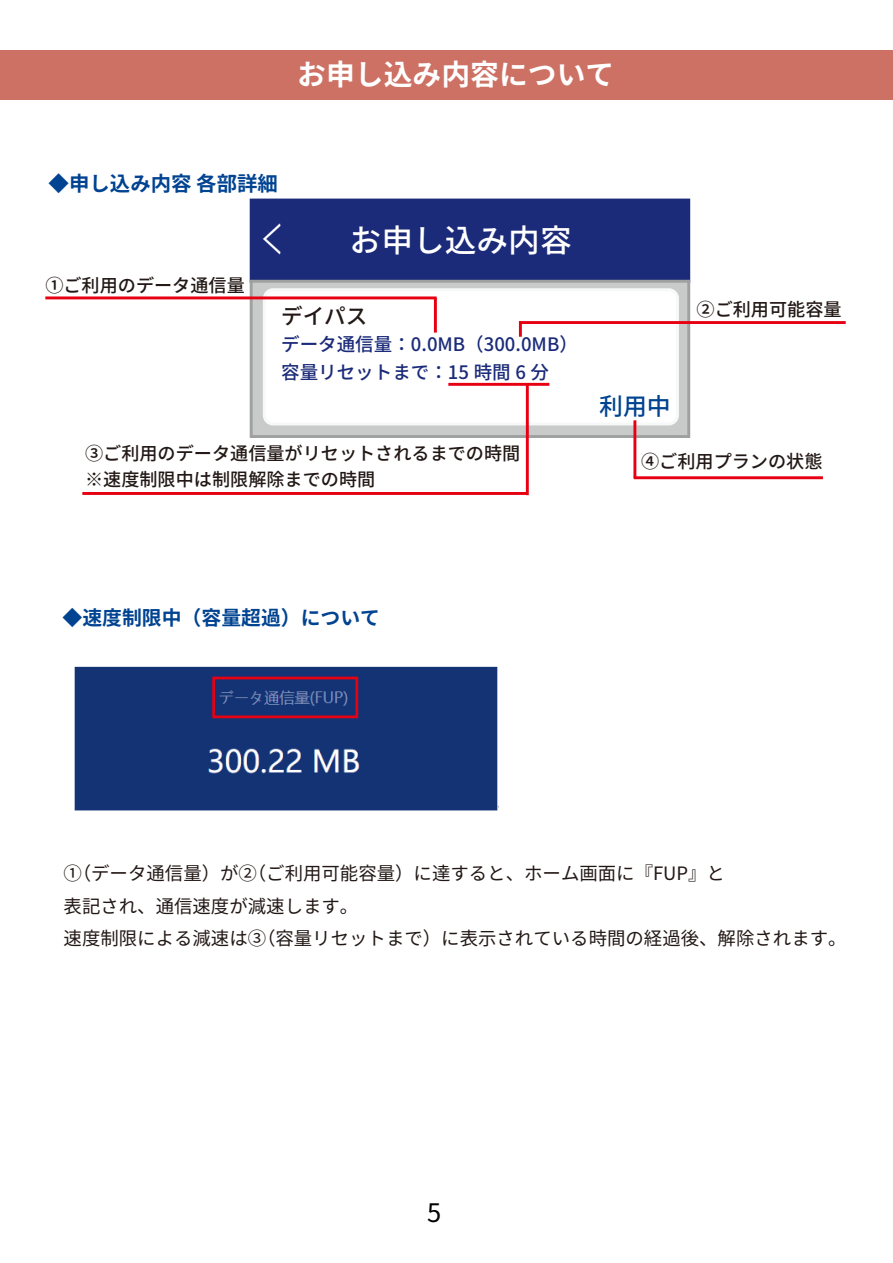
<style>
.page{position:relative;width:893px;height:1263px;background:#fff}
.page>*{position:absolute;margin:0;border:0;box-sizing:border-box;transform-origin:0 0}
.t1{font:40.2px "Noto Sans CJ Kjp";color:#fff;scale:.56 1}
.t2{font:500 31.8px "Noto Sans CJ Kjp";color:#fff}
.t3{font:700 28.8px "Noto Sans CJ Kjp";color:#fff}
.t4{font:25.5px "Noto Sans CJ Kjp";color:#040000}
.t5{font:500 24px "Noto Sans CJ Kjp";color:#004391}
.t6{font:500 21.6px "Noto Sans CJ Kjp";color:#221815}
.t7{font:700 20.4px "Noto Sans CJ Kjp";color:#004391}
.t8{font:700 19.8px "Noto Sans CJ Kjp";color:#004391}
.t9{font:500 18.6px/27.9px "Noto Sans CJ Kjp";color:#1b2b79}
.t10{font:18.3px/32.1px "Noto Sans CJ Kjp";color:#221815}
.t11{font:500 18px/26.1px "Noto Sans CJ Kjp";color:#221815}
</style>
<div class="page">
<div style="left:0;top:50px;width:893px;height:50px;background:#cd7164"></div>
<hr style="left:82px;top:492px;width:445px;height:3px;background:#e60012">
<div style="left:250px;top:199px;width:440px;height:84px;background:#1b2b79;border:3px solid #1b2b79"></div>
<div style="left:250px;top:280px;width:440px;height:158px;background:#c9caca;border:3px solid #9fa0a0"></div>
<div style="left:264px;top:290px;width:413px;height:134px;background:#fff;border-radius:9px"></div>
<div style="left:263px;top:288px;width:416px;height:137px;border:3px solid #f7f8f8;border-radius:9px"></div>
<hr style="left:519px;top:321px;width:327px;height:3px;background:#e60012">
<hr style="left:634px;top:476px;width:189px;height:3px;background:#e60012">
<hr style="left:633px;top:420px;width:3px;height:58px;background:#e60012">
<hr style="left:526px;top:384px;width:3px;height:111px;background:#e60012">
<hr style="left:448px;top:383px;width:101px;height:3px;background:#e60012">
<hr style="left:519px;top:322px;width:3px;height:15px;background:#e60012">
<hr style="left:434px;top:298px;width:3px;height:35px;background:#e60012">
<hr style="left:45px;top:296px;width:392px;height:3px;background:#e60012">
<div style="left:74px;top:666px;width:425px;height:145px;background:#143374"></div>
<div style="left:212px;top:677px;width:146px;height:41px;border:3px solid #e60012"></div>
<h3 class="t3" style="left:297px;top:58px;width:319px">お申し込み内容について</h3>
<p class="t7" style="left:49px;top:172px;width:231px">◆申し込み内容 各部詳細</p>
<h1 class="t1" style="left:261px;top:217px;width:41px">＜</h1>
<h2 class="t2" style="left:350px;top:222px;width:224px">お申し込み内容</h2>
<p class="t11" style="left:45px;top:273px;width:201px">①ご利用のデータ通信量</p>
<p class="t6" style="left:281px;top:304px;width:88px">デイパス</p>
<p class="t9" style="left:281px;top:330px;width:298px">データ通信量：0.0MB（300.0MB）容量リセットまで：15 時間 6 分</p>
<p class="t11" style="left:697px;top:296px;width:147px">②ご利用可能容量</p>
<h3 class="t5" style="left:599px;top:393px;width:73px">利用中</h3>
<p class="t11" style="left:85px;top:441px;width:437px">③ご利用のデータ通信量がリセットされるまでの時間※速度制限中は制限解除までの時間</p>
<p class="t11" style="left:641px;top:448px;width:183px">④ご利用プランの状態</p>
<p class="t8" style="left:63px;top:606px;width:319px">◆速度制限中（容量超過）について</p>
<p class="t10" style="left:64px;top:858px;width:784px">①（データ通信量）が②（ご利用可能容量）に達すると、ホーム画面に『FUP』と<br>表記され、通信速度が減速します。<br>速度制限による減速は③（容量リセットまで）に表示されている時間の経過後、解除されます。</p>
<h3 class="t4" style="left:427px;top:1198px;width:16px">5</h3>
</div>
